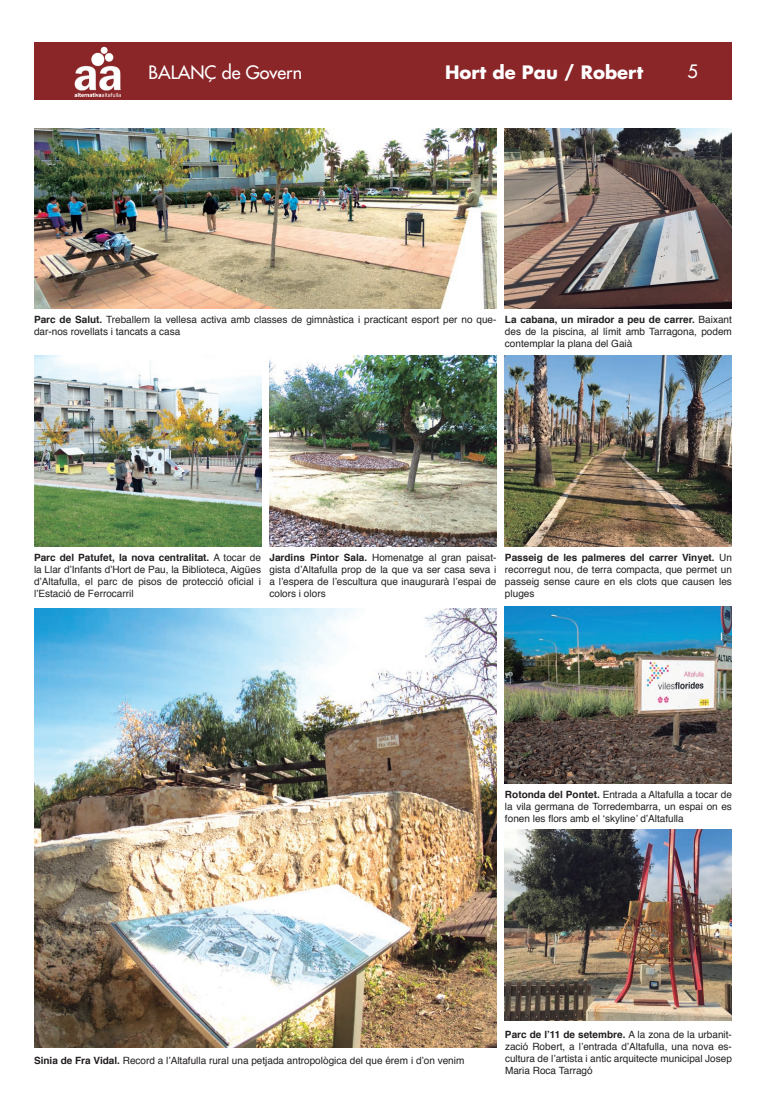
<style>
.page{position:relative;width:766px;height:1106px;background:#fff}
.page>*{position:absolute;margin:0;border:0;box-sizing:border-box;transform-origin:0 0}
.t1{font:700 18px "Futura";color:#fff}
.t2{font:18px "Futura";color:#fff}
.t3{font:10px/12px "Helvetica";color:#231f20;text-align:justify}
.s1{font-weight:700}
</style>
<div class="page">
<div style="left:34px;top:42px;width:697px;height:58px;background:#8a2528"></div>
<img style="left:74px;top:46px;width:47px;height:51px">
<img style="left:34px;top:608px;width:462px;height:439px">
<img style="left:34px;top:128px;width:462px;height:180px">
<img style="left:505px;top:128px;width:226px;height:180px">
<img style="left:34px;top:355px;width:227px;height:192px">
<img style="left:269px;top:355px;width:227px;height:192px">
<img style="left:505px;top:606px;width:226px;height:177px">
<img style="left:505px;top:355px;width:226px;height:192px">
<img style="left:505px;top:829px;width:226px;height:191px">
<h1 class="t2" style="left:148px;top:60px;width:155px">BALANÇ de Govern</h1>
<h1 class="t1" style="left:445px;top:59px;width:200px">Hort de Pau / Robert</h1>
<h1 class="t2" style="left:687px;top:60px;width:12px">5</h1>
<p class="t3" style="left:34px;top:313px;width:464px"><span class="s1">Parc de Salut.</span> Treballem la vellesa activa amb classes de gimnàstica i practicant esport per no que&shy;dar-nos rovellats i tancats a casa</p>
<p class="t3" style="left:505px;top:313px;width:228px"><span class="s1">La cabana, un mirador a peu de carrer.</span> Baixant des de la piscina, al límit amb Tarragona, podem contemplar la plana del Gaià</p>
<p class="t3" style="left:34px;top:552px;width:228px"><span class="s1">Parc del Patufet, la nova centralitat.</span> A tocar de la Llar d’Infants d’Hort de Pau, la Biblioteca, Aigües d’Altafulla, el parc de pisos de protecció oficial i l’Estació de Ferrocarril</p>
<p class="t3" style="left:269px;top:552px;width:228px"><span class="s1">Jardins Pintor Sala.</span> Homenatge al gran paisat&shy;gista d’Altafulla prop de la que va ser casa seva i a l’espera de l’escultura que inaugurarà l’espai de colors i olors</p>
<p class="t3" style="left:505px;top:552px;width:228px"><span class="s1">Passeig de les palmeres del carrer Vinyet.</span> Un recorregut nou, de terra compacta, que permet un passeig sense caure en els clots que causen les pluges</p>
<p class="t3" style="left:505px;top:788px;width:228px"><span class="s1">Rotonda del Pontet.</span> Entrada a Altafulla a tocar de la vila germana de Torredembarra, un espai on es fonen les flors amb el ‘skyline’ d’Altafulla</p>
<p class="t3" style="left:34px;top:1054px;width:431px"><span class="s1">Sinia de Fra Vidal.</span> Record a l’Altafulla rural una petjada antropològica del que érem i d’on venim</p>
<p class="t3" style="left:505px;top:1029px;width:228px"><span class="s1">Parc de l’11 de setembre.</span> A la zona de la urbanit&shy;zació Robert, a l’entrada d’Altafulla, una nova es&shy;cultura de l’artista i antic arquitecte municipal Josep Maria Roca Tarragó</p>
</div>
